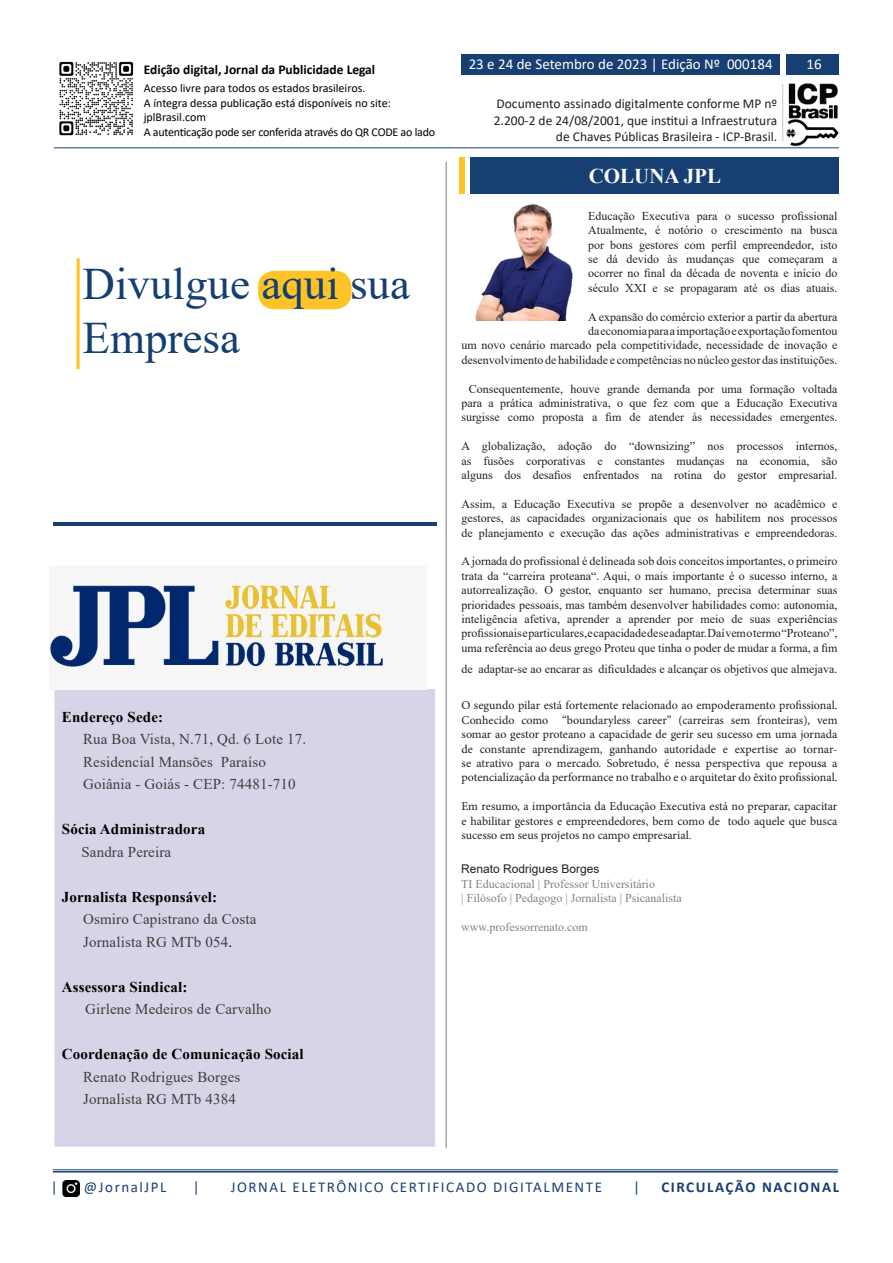
<style>
.page{position:relative;width:893px;height:1263px;background:#fff}
.page>*{position:absolute;margin:0;border:0;box-sizing:border-box;transform-origin:0 0}
.t1{font:45px/54px "Times New Roman";color:#143f71}
.t2{font:700 21px "Times New Roman";color:#fbfdfe}
.t3{font:15px/22.5px "Times New Roman";letter-spacing:.01em;color:#3e3e3f}
.t4{font:700 15px "Times New Roman";letter-spacing:.01em;color:#000}
.t5{font:15px "Calibri";letter-spacing:.105em;color:#173f72}
.t6{font:15px "Calibri";color:#fff}
.t7{font:700 15px "Calibri";letter-spacing:.105em;color:#173f72}
.t8{font:13.5px/16.2px "Calibri";color:#231f20;text-align:right}
.t9{font:700 13.5px "Calibri";color:#000}
.t10{font:12px/14.4px "Times New Roman";color:#231f20;text-align:justify}
.t11{font:12px/14.4px "Minion Pro";color:#231f20;text-align:justify}
.t12{font:12px/14.4px "Calibri";color:#000}
.t13{font:12px/14.4px "Times New Roman";color:#808285}
.t14{font:12px "Arial";color:#231f20}
.s1{color:#000}
</style>
<div class="page">
<div style="left:258px;top:271px;width:94px;height:38px;background:#fec427;border-radius:16px"></div>
<hr style="left:446px;top:162px;width:1px;height:986px;background:#787a7d">
<div style="left:53px;top:684px;width:384px;height:464px;background:#d5d5e7;border:2px solid #fff"></div>
<hr style="left:53px;top:522px;width:384px;height:3px;background:#173f72">
<svg style="left:76px;top:258px;width:4px;height:111px"></svg>
<div style="left:49px;top:565px;width:389px;height:124px;background:#f7f7f7"></div>
<img style="left:49px;top:580px;width:335px;height:93px">
<div style="left:470px;top:157px;width:369px;height:36px;background:#173f72"></div>
<img style="left:475px;top:204px;width:98px;height:117px">
<img style="left:59px;top:61px;width:75px;height:75px">
<img style="left:783px;top:83px;width:56px;height:64px">
<hr style="left:782px;top:84px;width:1px;height:57px;background:#c7c7d9">
<div style="left:786px;top:54px;width:53px;height:21px;background:#173f72"></div>
<div style="left:461px;top:54px;width:319px;height:21px;background:#173f72"></div>
<hr style="left:54px;top:147px;width:785px;height:1px;background:#173f72">
<hr style="left:53px;top:1169px;width:785px;height:1px;background:#173f72">
<hr style="left:53px;top:1171px;width:785px;height:1px;background:#173f72">
<img style="left:62px;top:1180px;width:18px;height:16px">
<div style="left:459px;top:157px;width:5px;height:36px;background:#fec427"></div>
<p class="t9" style="left:144px;top:60px;width:233px">Edição digital, Jornal da Publicidade Legal</p>
<p class="t12" style="left:144px;top:81px;width:293px">Acesso livre para todos os estados brasileiros.<br>A íntegra dessa publicação está disponíveis no site: jplBrasil.com<br>A autenticação pode ser conferida através do QR CODE ao lado</p>
<h1 class="t1" style="left:83px;top:255px;width:329px">Divulgue aqui sua<br>Empresa</h1>
<p class="t4" style="left:62px;top:706px;width:103px">Endereço Sede:</p>
<p class="t3" style="left:83px;top:727px;width:225px">Rua Boa Vista, N.71, Qd. 6 Lote 17.<br>Residencial Mansões Paraíso<br>Goiânia - Goiás - CEP: 74481-710</p>
<p class="t4" style="left:62px;top:818px;width:145px">Sócia Administradora</p>
<p class="t3" style="left:81px;top:840px;width:91px">Sandra Pereira</p>
<p class="t4" style="left:62px;top:886px;width:157px">Jornalista Responsável:</p>
<p class="t3" style="left:83px;top:907px;width:175px">Osmiro Capistrano da Costa<br>Jornalista RG MTb 054<span class="s1">.</span></p>
<p class="t4" style="left:62px;top:976px;width:127px">Assessora Sindical:</p>
<p class="t3" style="left:85px;top:997px;width:188px">Girlene Medeiros de Carvalho</p>
<p class="t4" style="left:62px;top:1043px;width:243px">Coordenação de Comunicação Social</p>
<p class="t3" style="left:83px;top:1065px;width:159px">Renato Rodrigues Borges<br>Jornalista RG MTb 4384</p>
<p class="t6" style="left:469px;top:54px;width:305px">23 e 24 de Setembro de 2023 | Edição Nº 000184</p>
<p class="t6" style="left:806px;top:54px;width:17px">16</p>
<p class="t8" style="left:494px;top:95px;width:285px">Documento assinado digitalmente conforme MP nº<br>2.200-2 de 24/08/2001, que institui a Infraestrutura de Chaves Públicas Brasileira - ICP-Brasil.</p>
<h2 class="t2" style="left:589px;top:160px;width:134px">COLUNA JPL</h2>
<p class="t10" style="left:588px;top:208px;width:251px">Educação Executiva para o sucesso profissional Atualmente, é notório o crescimento na busca por bons gestores com perfil empreendedor, isto se dá devido às mudanças que começaram a ocorrer no final da década de noventa e início do século XXI e se propagaram até os dias atuais.</p>
<p class="t10" style="left:461px;top:309px;width:377px;text-align:right">A expansão do comércio exterior a partir da abertura<br>da economia para a importação e exportação fomentou<br>um novo cenário marcado pela competitividade, necessidade de inovação e desenvolvimento de habilidade e competências no núcleo gestor das instituições.</p>
<p class="t10" style="left:461px;top:381px;width:377px;text-indent:7px">Consequentemente, houve grande demanda por uma formação voltada para a prática administrativa, o que fez com que a Educação Executiva surgisse como proposta a fim de atender às necessidades emergentes.</p>
<p class="t10" style="left:461px;top:439px;width:377px">A globalização, adoção do “downsizing” nos processos internos, as fusões corporativas e constantes mudanças na economia, são alguns dos desafios enfrentados na rotina do gestor empresarial.</p>
<p class="t10" style="left:461px;top:496px;width:377px">Assim, a Educação Executiva se propõe a desenvolver no acadêmico e gestores, as capacidades organizacionais que os habilitem nos processos de planejamento e execução das ações administrativas e empreendedoras.</p>
<p class="t10" style="left:461px;top:554px;width:378px">A jornada do profissional é delineada sob dois conceitos importantes, o primeiro trata da “carreira proteana“. Aqui, o mais importante é o sucesso interno, a autorrealização. O gestor, enquanto ser humano, precisa determinar suas prioridades pessoais, mas também desenvolver habilidades como: autonomia, inteligência afetiva, aprender a aprender por meio de suas experiências profissionais e particulares, e capacidade de se adaptar. Daí vem o termo “Proteano”, uma referência ao deus grego Proteu que tinha o poder de mudar a forma, a fim</p>
<p class="t10" style="left:461px;top:662px;width:377px">de adaptar-se ao encarar as dificuldades e alcançar os objetivos que almejava.</p>
<p class="t11" style="left:461px;top:698px;width:378px">O segundo pilar está fortemente relacionado ao empoderamento profissional.<br>Conhecido como “boundaryless career” (carreiras sem fronteiras), vem somar ao gestor proteano a capacidade de gerir seu sucesso em uma jornada de constante aprendizagem, ganhando autoridade e expertise ao tornar&shy;se atrativo para o mercado. Sobretudo, é nessa perspectiva que repousa a potencialização da performance no trabalho e o arquitetar do êxito profissional.</p>
<p class="t11" style="left:461px;top:799px;width:377px">Em resumo, a importância da Educação Executiva está no preparar, capacitar e habilitar gestores e empreendedores, bem como de todo aquele que busca sucesso em seus projetos no campo empresarial.</p>
<p class="t14" style="left:461px;top:861px;width:140px">Renato Rodrigues Borges</p>
<p class="t13" style="left:461px;top:876px;width:222px">TI Educacional | Professor Universitário<br>| Filósofo | Pedagogo | Jornalista | Psicanalista</p>
<p class="t13" style="left:461px;top:919px;width:128px">www.professorrenato.com</p>
<p class="t5" style="left:51px;top:1177px;width:8px">|</p>
<p class="t5" style="left:84px;top:1177px;width:84px">@JornalJPL</p>
<p class="t5" style="left:193px;top:1177px;width:8px">|</p>
<p class="t5" style="left:231px;top:1177px;width:373px">JORNAL ELETRÔNICO CERTIFICADO DIGITALMENTE</p>
<p class="t5" style="left:633px;top:1177px;width:8px">|</p>
<p class="t7" style="left:661px;top:1177px;width:179px">CIRCULAÇÃO NACIONAL</p>
</div>
